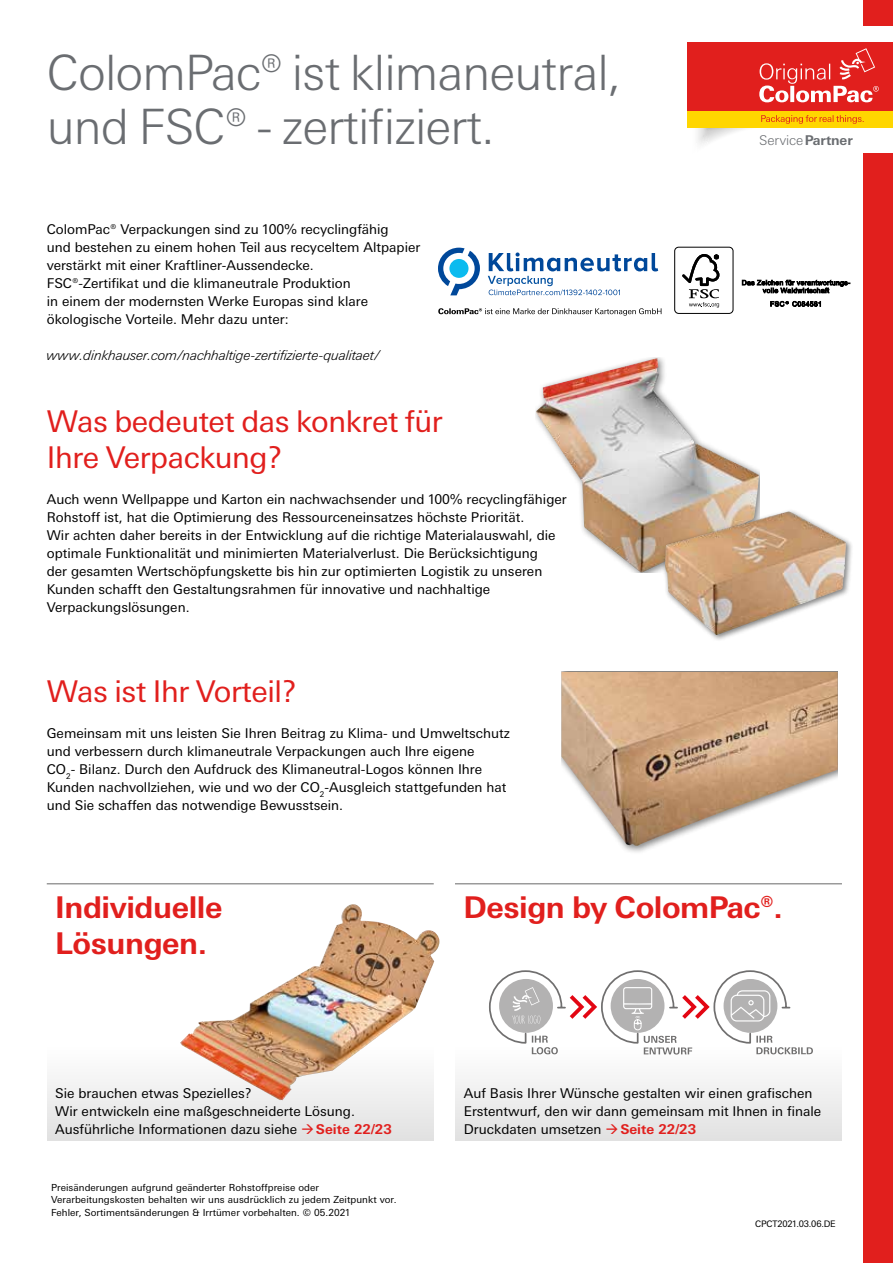
<style>
.page{position:relative;width:893px;height:1263px;background:#fff}
.page>*{position:absolute;margin:0;border:0;box-sizing:border-box;transform-origin:0 0}
.t1{font:300 48.75px/54px "Univers Next Pro";letter-spacing:-.02em;color:#6a6d71}
.t2{font:30px/36px "Univers Next Pro";letter-spacing:-.015em;color:#e11f1d}
.t3{font:700 30px/36px "Univers Next Pro";letter-spacing:-.015em;color:#e11f1d}
.t4{font:13.5px/18px "Univers Next Pro";color:#000}
.t5{font:italic 300 13.5px "Univers Next Pro";color:#000}
.t6{font:300 13.5px "Univers Next Pro";letter-spacing:-.01em;color:#6a6d71}
.t7{font:9.75px/12.8px "Univers Next Pro";letter-spacing:.005em;color:#000}
.t8{font:9px "Univers Next Pro";letter-spacing:-.02em;color:#000}
.s1{font-weight:700}
.s2{color:#e11f1d}
.s3{font-weight:700;color:#e11f1d}
</style>
<div class="page">
<div style="left:863px;top:153px;width:30px;height:1110px;background:#e11f1d"></div>
<div style="left:863px;top:0;width:30px;height:26px;background:#e11f1d"></div>
<div style="left:688px;top:111px;width:205px;height:17px;background:#ffd600"></div>
<div style="left:688px;top:43px;width:205px;height:68px;background:#e11f1d"></div>
<svg style="left:698px;top:115px;width:166px;height:29px"></svg>
<svg style="left:759px;top:48px;width:120px;height:54px"></svg>
<img style="left:180px;top:904px;width:259px;height:143px">
<svg style="left:47px;top:1047px;width:387px;height:94px;fill:#ececec"></svg>
<div style="left:455px;top:1047px;width:387px;height:94px;background:linear-gradient(to right,#efefef,#efefef)"></div>
<hr style="left:47px;top:883px;width:387px;height:1px;background:#686868">
<hr style="left:455px;top:883px;width:387px;height:1px;background:#686868">
<img style="left:561px;top:672px;width:277px;height:174px">
<svg style="left:438px;top:248px;width:42px;height:47px"></svg>
<svg style="left:488px;top:252px;width:170px;height:43px"></svg>
<div style="left:674px;top:247px;width:59px;height:67px;border:1px solid #000;border-radius:4px"></div>
<svg style="left:682px;top:254px;width:37px;height:54px"></svg>
<svg style="left:742px;top:280px;width:108px;height:27px"></svg>
<svg style="left:438px;top:308px;width:223px;height:8px"></svg>
<svg style="left:488px;top:970px;width:325px;height:84px"></svg>
<img style="left:536px;top:358px;width:223px;height:214px">
<div style="left:661px;top:508px;width:192px;height:134px;background:#000;opacity:.5"></div>
<img style="left:665px;top:511px;width:181px;height:124px">
<h1 class="t1" style="left:47px;top:45px;width:576px">ColomPac® ist klimaneutral, und FSC® - zertifiziert.</h1>
<p class="t4" style="left:47px;top:220px;width:375px">ColomPac® Verpackungen sind zu 100% recyclingfähig<br>und bestehen zu einem hohen Teil aus recyceltem Altpapier verstärkt mit einer Kraftliner-Aussendecke.<br>FSC®-Zertifikat und die klimaneutrale Produktion<br>in einem der modernsten Werke Europas sind klare ökologische Vorteile. Mehr dazu unter:</p>
<p class="t5" style="left:47px;top:347px;width:335px">www.dinkhauser.com/nachhaltige-zertifizierte-qualitaet/</p>
<h2 class="t2" style="left:47px;top:403px;width:398px">Was bedeutet das konkret für<br>Ihre Verpackung?</h2>
<p class="t4" style="left:47px;top:490px;width:521px">Auch wenn Wellpappe und Karton ein nachwachsender und 100% recyclingfähiger Rohstoff ist, hat die Optimierung des Ressourceneinsatzes höchste Priorität.<br>Wir achten daher bereits in der Entwicklung auf die richtige Materialauswahl, die optimale Funktionalität und minimierten Materialverlust. Die Berücksichtigung<br>der gesamten Wertschöpfungskette bis hin zur optimierten Logistik zu unseren Kunden schafft den Gestaltungsrahmen für innovative und nachhaltige Verpackungslösungen.</p>
<h2 class="t2" style="left:47px;top:673px;width:252px">Was ist Ihr Vorteil?</h2>
<p class="t4" style="left:47px;top:724px;width:465px">Gemeinsam mit uns leisten Sie Ihren Beitrag zu Klima- und Umweltschutz und verbessern durch klimaneutrale Verpackungen auch Ihre eigene<br>CO<sub>2</sub>- Bilanz. Durch den Aufdruck des Klimaneutral-Logos können Ihre Kunden nachvollziehen, wie und wo der CO<sub>2</sub>-Ausgleich stattgefunden hat und Sie schaffen das notwendige Bewusstsein.</p>
<p class="t6" style="left:759px;top:133px;width:95px">Service<span class="s1">Partner</span></p>
<h2 class="t3" style="left:55px;top:889px;width:169px">Individuelle<br>Lösungen.</h2>
<h2 class="t3" style="left:463px;top:889px;width:321px">Design by ColomPac®.</h2>
<p class="t4" style="left:55px;top:1084px;width:338px">Sie brauchen etwas Spezielles?<br>Wir entwickeln eine maßgeschneiderte Lösung.<br>Ausführliche Informationen dazu siehe <span class="s2">→</span><span class="s3">Seite 22/23</span></p>
<p class="t4" style="left:464px;top:1084px;width:359px">Auf Basis Ihrer Wünsche gestalten wir einen grafischen<br>Erstentwurf, den wir dann gemeinsam mit Ihnen in finale<br>Druckdaten umsetzen <span class="s2">→</span><span class="s3">Seite 22/23</span></p>
<p class="t7" style="left:51px;top:1181px;width:347px">Preisänderungen aufgrund geänderter Rohstoffpreise oder<br>Verarbeitungskosten behalten wir uns ausdrücklich zu jedem Zeitpunkt vor.<br>Fehler, Sortimentsänderungen &amp; Irrtümer vorbehalten. © 05.2021</p>
<p class="t8" style="left:755px;top:1219px;width:82px">CPCT2021.03.06.DE</p>
</div>
